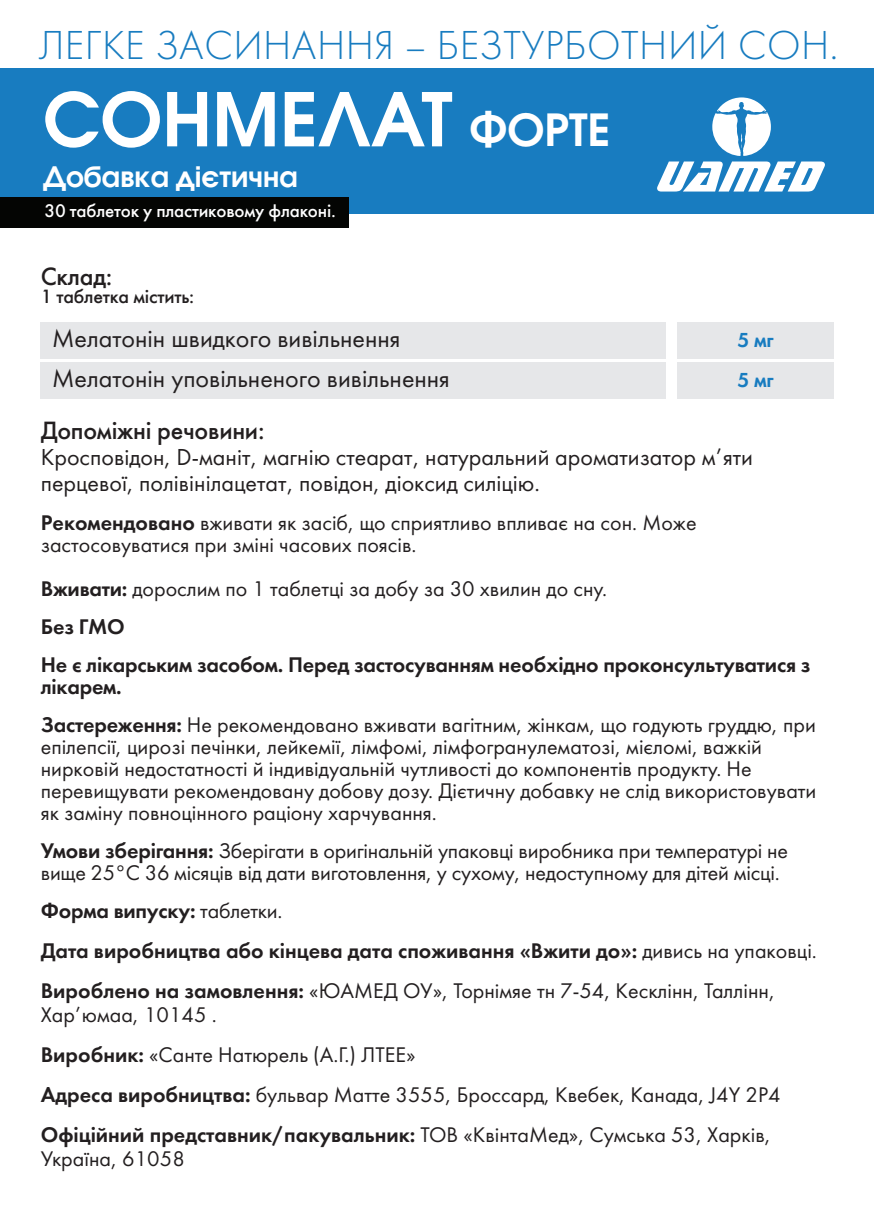
<style>
.page{position:relative;width:874px;height:1225px;background:#fff}
.page>*{position:absolute;margin:0;border:0;box-sizing:border-box;transform-origin:0 0}
.t1{font:700 73.4px "Avant Garde Gothic C";color:#fff}
.t2{font:42px "Futura Light C";letter-spacing:.01em;color:#187cc0}
.t3{font:700 28px "Avant Garde Gothic C";color:#fff}
.t4{font:26px/40.8px "Futura Book C";color:#231f20}
.t5{font:26px "Futura Medium C";letter-spacing:-.01em;color:#231f20}
.t6{font:24px/26px "Futura Book C";color:#231f20}
.t7{font:22px/22px "Futura Book C";color:#231f20}
.t8{font:22px/38px "Futura Demi C";letter-spacing:-.01em;color:#231f20}
.t9{font:21px/40.6px "Futura Demi C";color:#187cc0}
.t10{font:20px "Futura Medium C";letter-spacing:-.01em;color:#231f20}
.t11{font:19px "Futura Medium C";letter-spacing:-.01em;color:#fff}
.s1{font-size:44px}
.s2{font-family:"Futura Demi C"}
.s3{font-family:"Futura Book C"}
</style>
<div class="page">
<div style="left:0;top:68px;width:873px;height:145px;background:#187cc0"></div>
<div style="left:41px;top:322px;width:624px;height:36px;background:#e6e7e9"></div>
<div style="left:41px;top:363px;width:624px;height:36px;background:#e6e7e9"></div>
<div style="left:677px;top:322px;width:156px;height:36px;background:#e6e7e9"></div>
<div style="left:677px;top:363px;width:156px;height:36px;background:#e6e7e9"></div>
<svg style="left:657px;top:97px;width:167px;height:94px"></svg>
<div style="left:0;top:197px;width:348px;height:30px;background:#040503"></div>
<h2 class="t2" style="left:38px;top:23px;width:801px">ЛЕГКЕ ЗАСИНАННЯ – БЕЗТУРБОТНИЙ СОН.</h2>
<h1 class="t1" style="left:43px;top:74px;width:568px">СОНМЕЛАТ <span class="s1">ФОРТЕ</span></h1>
<p class="t3" style="left:43px;top:159px;width:256px">Добавка дієтична</p>
<p class="t11" style="left:68px;top:200px;width:246px">к псул у пластиков му флаконі</p>
<p class="t11" style="left:44px;top:200px;width:293px">30 таблеток у пластиковому флаконі.</p>
<p class="t5" style="left:41px;top:261px;width:73px">Склад:</p>
<p class="t10" style="left:41px;top:285px;width:155px">1 таблетка містить:</p>
<p class="t4" style="left:52px;top:318px;width:399px">Мелатонін швидкого вивільнення<br>Мелатонін уповільненого вивільнення</p>
<p class="t9" style="left:737px;top:319px;width:38px">5 мг<br>5 мг</p>
<p class="t5" style="left:41px;top:416px;width:225px">Допоміжні речовини:</p>
<p class="t6" style="left:41px;top:444px;width:713px">Кросповідон, D-маніт, магнію стеарат, натуральний ароматизатор м’яти перцевої, полівінілацетат, повідон, діоксид силіцію.</p>
<p class="t7" style="left:41px;top:512px;width:657px"><span class="s2">Рекомендовано</span> вживати як засіб, що сприятливо впливає на сон. Може застосовуватися при зміні часових поясів.</p>
<p class="t7" style="left:41px;top:578px;width:567px"><span class="s2">Вживати:</span> дорослим по 1 таблетці за добу за 30 хвилин до сну.</p>
<p class="t8" style="left:41px;top:607px;width:770px">Без ГМО<br>Не є лікарським засобом. Перед застосуванням необхідно проконсультуватися з</p>
<p class="t8" style="left:41px;top:667px;width:83px">лікарем.</p>
<p class="t7" style="left:41px;top:714px;width:776px"><span class="s2">Застереження:</span> Не рекомендовано вживати вагітним, жінкам, що годують груддю, при епілепсії, цирозі печінки, лейкемії, лімфомі, лімфогранулематозі, мієломі, важкій нирковій недостатності й індивідуальній чутливості до компонентів продукту. Не перевищувати рекомендовану добову дозу. Дієтичну добавку не слід використовувати як заміну повноцінного раціону харчування.</p>
<p class="t7" style="left:41px;top:840px;width:748px"><span class="s2">Умови зберігання:</span> Зберігати в оригінальній упаковці виробника при температурі не вище 25°С 36 місяців від дати виготовлення, у сухому, недоступному для дітей місці.</p>
<p class="t8" style="left:41px;top:890px;width:777px;line-height:40px">Форма випуску: <span class="s3">таблетки.<br></span>Дата виробництва або кінцева дата споживання «Вжити до»: <span class="s3">дивись на упаковці.</span></p>
<p class="t7" style="left:41px;top:979px;width:735px;line-height:24px"><span class="s2">Вироблено на замовлення:</span> «ЮАМЕД ОУ», Торнімяе тн 7-54, Кесклінн, Таллінн,<br>Хар’юмаа, 10145 .</p>
<p class="t7" style="left:41px;top:1035px;width:741px;line-height:40px"><span class="s2">Виробник:</span> «Санте Натюрель (А.Г.) ЛТЕЕ»<br><span class="s2">Адреса виробництва:</span> бульвар Матте 3555, Броссард, Квебек, Канада, J4Y 2P4</p>
<p class="t8" style="left:41px;top:1115px;width:731px">Офіційний представник/пакувальник: <span class="s3">ТОВ «КвінтаМед», Сумська 53, Харків,</span></p>
<p class="t7" style="left:41px;top:1148px;width:145px">Україна, 61058</p>
</div>
